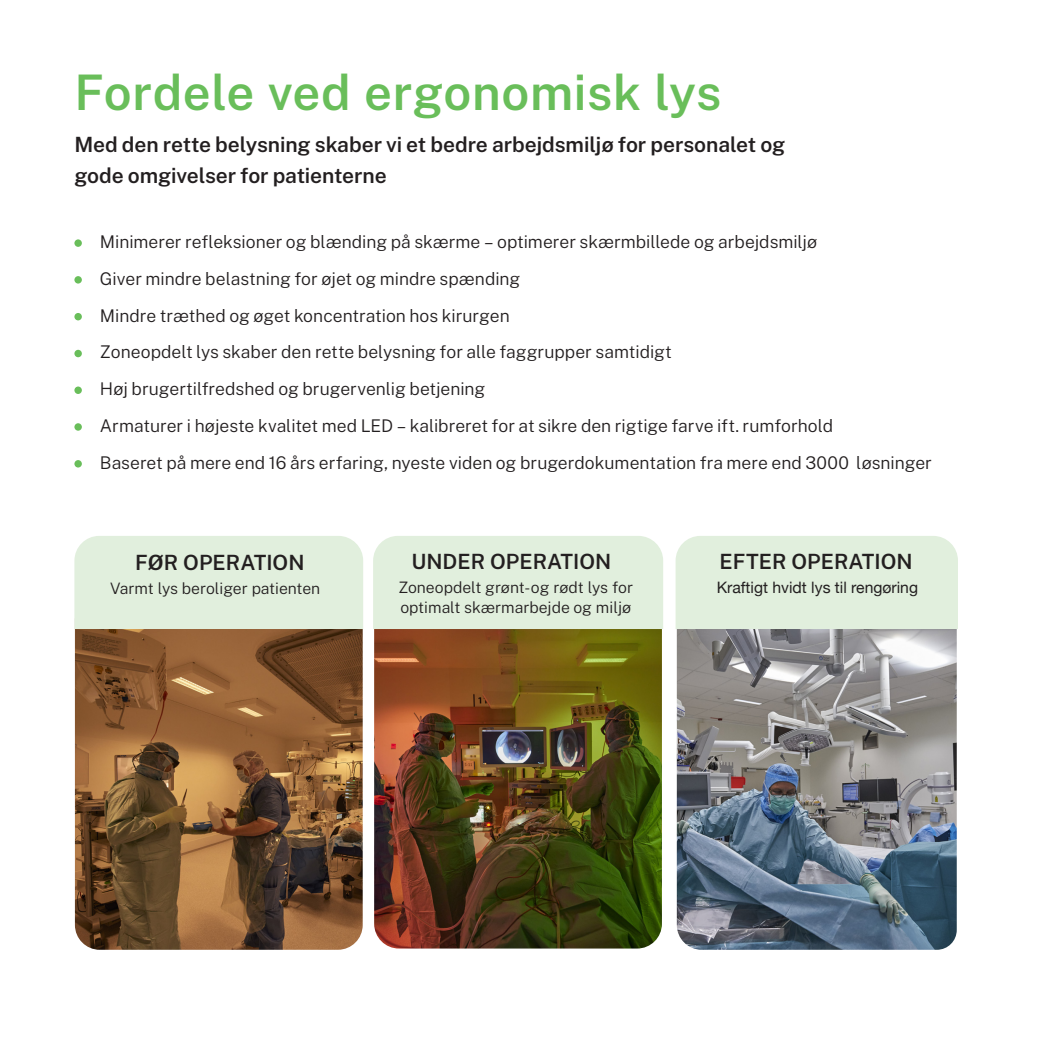
<style>
.page{position:relative;width:1042px;height:1042px;background:#fff}
.page>*{position:absolute;margin:0;border:0;box-sizing:border-box;transform-origin:0 0}
.t1{font:600 49px "Public Sans";letter-spacing:.01em;color:#69be5a}
.Brødtekst{font:600 21px/31.5px "Public Sans";color:#231f20}
.Brødtekst-2{font:300 17.5px "Public Sans";color:#231f20}
.t2{font:300 15.75px "Public Sans";color:#231f20}
.t3{font:15.75px "Helvetica Neue";color:#231f20}
</style>
<div class="page">
<div style="left:74px;top:239px;width:8px;height:8px;background:#69be5a;border-radius:50%"></div>
<div style="left:74px;top:276px;width:8px;height:8px;background:#69be5a;border-radius:50%"></div>
<div style="left:74px;top:313px;width:8px;height:7px;background:#69be5a;border-radius:50%"></div>
<div style="left:74px;top:350px;width:8px;height:7px;background:#69be5a;border-radius:50%"></div>
<div style="left:74px;top:386px;width:8px;height:8px;background:#69be5a;border-radius:50%"></div>
<div style="left:74px;top:423px;width:8px;height:8px;background:#69be5a;border-radius:50%"></div>
<div style="left:74px;top:460px;width:8px;height:7px;background:#69be5a;border-radius:50%"></div>
<img style="left:75px;top:629px;width:288px;height:321px">
<div style="left:74px;top:536px;width:289px;height:93px;background:#e1efdd"></div>
<img style="left:374px;top:629px;width:288px;height:319px">
<div style="left:373px;top:536px;width:290px;height:93px;background:#e1efdd"></div>
<img style="left:677px;top:629px;width:280px;height:321px">
<div style="left:675px;top:536px;width:283px;height:93px;background:#e1efdd"></div>
<p class="t1" style="left:74px;top:60px;width:648px">Fordele ved ergonomisk lys</p>
<p class="Brødtekst" style="left:74px;top:128px;width:712px">Med den rette belysning skaber vi et bedre arbejdsmiljø for personalet og gode omgivelser for patienterne</p>
<p class="Brødtekst-2" style="left:100px;top:230px;width:719px">Minimerer refleksioner og blænding på skærme – optimerer skærmbillede og arbejdsmiljø</p>
<p class="Brødtekst-2" style="left:100px;top:267px;width:422px">Giver mindre belastning for øjet og mindre spænding</p>
<p class="Brødtekst-2" style="left:100px;top:304px;width:411px">Mindre træthed og øget koncentration hos kirurgen</p>
<p class="Brødtekst-2" style="left:100px;top:340px;width:573px">Zoneopdelt lys skaber den rette belysning for alle faggrupper samtidigt</p>
<p class="Brødtekst-2" style="left:100px;top:377px;width:387px">Høj brugertilfredshed og brugervenlig betjening</p>
<p class="Brødtekst-2" style="left:100px;top:414px;width:735px">Armaturer i højeste kvalitet med LED – kalibreret for at sikre den rigtige farve ift. rumforhold</p>
<p class="Brødtekst-2" style="left:100px;top:451px;width:833px">Baseret på mere end 16 års erfaring, nyeste viden og brugerdokumentation fra mere end 3000 løsninger</p>
<p class="Brødtekst" style="left:135px;top:546px;width:171px">FØR OPERATION</p>
<p class="t2" style="left:110px;top:578px;width:212px">Varmt lys beroliger patienten</p>
<p class="Brødtekst" style="left:411px;top:545px;width:201px">UNDER OPERATION</p>
<p class="Brødtekst" style="left:719px;top:545px;width:195px">EFTER OPERATION</p>
<p class="t2" style="left:398px;top:577px;width:236px">Zoneopdelt grønt-og rødt lys for</p>
<p class="t3" style="left:717px;top:576px;width:203px">Kraftigt hvidt lys til rengøring</p>
<p class="t2" style="left:400px;top:597px;width:232px">optimalt skærmarbejde og miljø</p>
</div>
